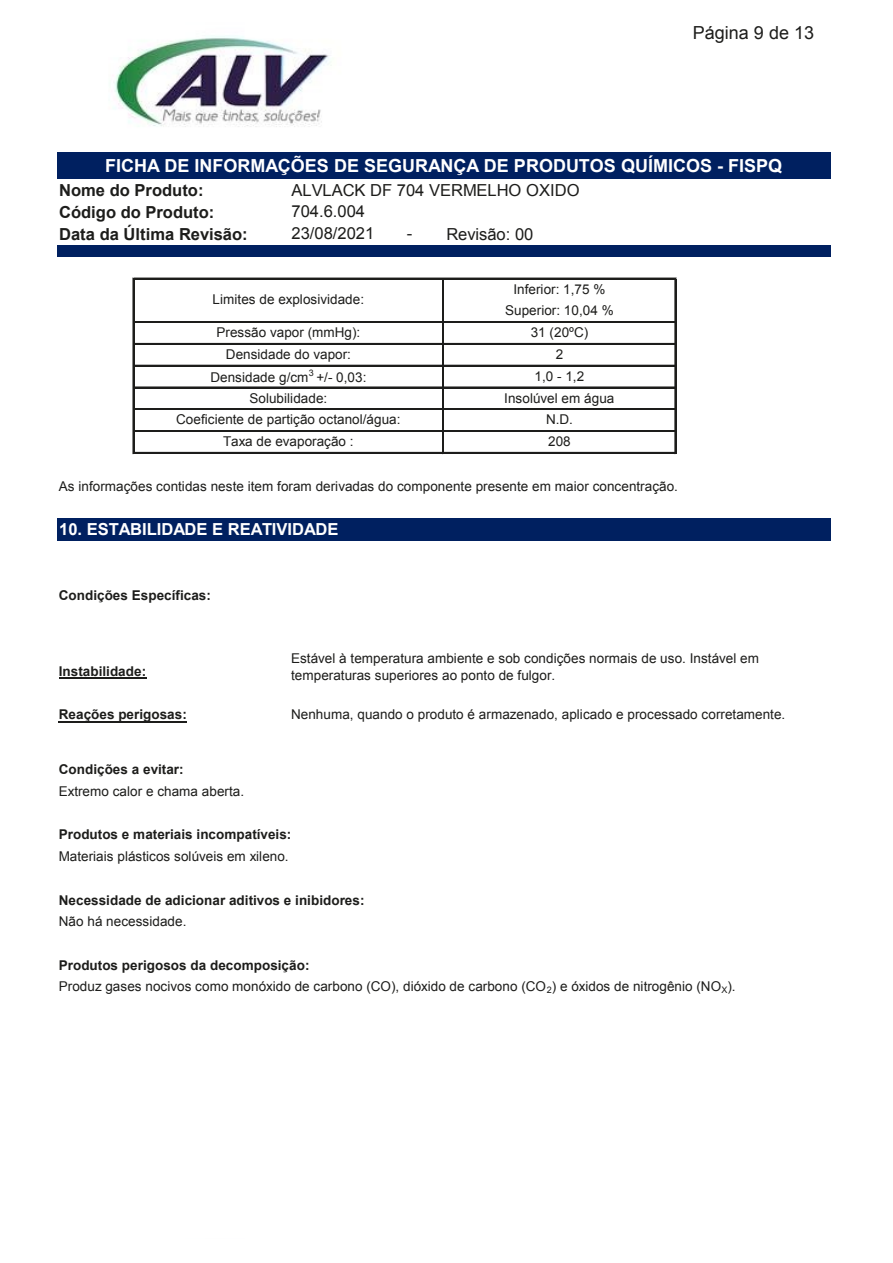
<style>
.page{position:relative;width:893px;height:1263px;background:#fff}
.page>*{position:absolute;margin:0;border:0;box-sizing:border-box;transform-origin:0 0}
.t1{font:700 18px "Arial";color:#fff}
.t2{font:18px "Arial";color:#1d1d1b}
.t3{font:16.5px "Arial";color:#1d1d1b}
.t4{font:700 16.5px "Arial";color:#1d1d1b}
.t5{font:700 16.5px "Arial";letter-spacing:-.005em;color:#fff}
.t6{font:13.5px/21.8px "Arial";letter-spacing:.005em;color:#1d1d1b}
.t7{font:700 13.5px "Arial";color:#1d1d1b}
.t8{font:9px "Arial";color:#1d1d1b}
.s1{font-weight:700}
</style>
<div class="page">
<div style="left:57px;top:153px;width:774px;height:27px;background:#002060"></div>
<div style="left:57px;top:245px;width:774px;height:12px;background:#002060"></div>
<div style="left:57px;top:518px;width:774px;height:23px;background:#002060"></div>
<hr style="left:59px;top:677px;width:87px;height:2px;background:#1d1d1b">
<hr style="left:59px;top:721px;width:128px;height:1px;background:#1d1d1b">
<hr style="left:133px;top:278px;width:1px;height:176px;background:#1d1d1b">
<hr style="left:442px;top:279px;width:1px;height:175px;background:#1d1d1b">
<hr style="left:443px;top:279px;width:1px;height:175px;background:#1d1d1b">
<hr style="left:675px;top:279px;width:1px;height:175px;background:#1d1d1b">
<hr style="left:134px;top:278px;width:542px;height:1px;background:#1d1d1b">
<hr style="left:134px;top:321px;width:542px;height:1px;background:#1d1d1b">
<hr style="left:134px;top:322px;width:542px;height:1px;background:#1d1d1b">
<hr style="left:134px;top:343px;width:542px;height:2px;background:#1d1d1b">
<hr style="left:134px;top:365px;width:542px;height:2px;background:#1d1d1b">
<hr style="left:134px;top:387px;width:542px;height:1px;background:#1d1d1b">
<hr style="left:134px;top:408px;width:542px;height:1px;background:#1d1d1b">
<hr style="left:134px;top:409px;width:542px;height:1px;background:#1d1d1b">
<hr style="left:134px;top:430px;width:542px;height:2px;background:#1d1d1b">
<hr style="left:134px;top:452px;width:542px;height:2px;background:#1d1d1b">
<img style="left:113px;top:36px;width:219px;height:91px">
<h1 class="t2" style="left:693px;top:20px;width:123px">Página 9 de 13</h1>
<h1 class="t1" style="left:105px;top:154px;width:679px">FICHA DE INFORMAÇÕES DE SEGURANÇA DE PRODUTOS QUÍMICOS - FISPQ</h1>
<p class="t4" style="left:59px;top:179px;width:146px">Nome do Produto:</p>
<p class="t3" style="left:291px;top:179px;width:290px">ALVLACK DF 704 VERMELHO OXIDO</p>
<p class="t4" style="left:59px;top:201px;width:157px">Código do Produto:</p>
<p class="t3" style="left:291px;top:201px;width:75px">704.6.004</p>
<p class="t4" style="left:59px;top:223px;width:190px">Data da Última Revisão:</p>
<p class="t3" style="left:291px;top:223px;width:84px">23/08/2021</p>
<p class="t3" style="left:407px;top:223px;width:7px">-</p>
<p class="t3" style="left:446px;top:223px;width:89px">Revisão: 00</p>
<p class="t6" style="left:213px;top:289px;width:153px">Limites de explosividade:</p>
<p class="t6" style="left:217px;top:322px;width:145px;text-align:center">Pressão vapor (mmHg):<br>Densidade do vapor:</p>
<p class="t6" style="left:210px;top:367px;width:100px">Densidade g/cm</p>
<p class="t8" style="left:309px;top:366px;width:7px">3</p>
<p class="t6" style="left:250px;top:367px;width:118px;line-height:20.4px;text-indent:67px">+/- 0,03:<br>Solubilidade:</p>
<p class="t6" style="left:176px;top:409px;width:226px;text-align:center">Coeficiente de partição octanol/água:<br>Taxa de evaporação :</p>
<p class="t6" style="left:504px;top:278px;width:112px;text-align:center">Inferior: 1,75 %<br>Superior: 10,04 %<br>31 (20ºC)<br>2<br>1,0 - 1,2<br>Insolúvel em água<br>N.D.<br>208</p>
<p class="t6" style="left:59px;top:476px;width:621px">As informações contidas neste item foram derivadas do componente presente em maior concentração.</p>
<p class="t5" style="left:59px;top:518px;width:281px">10. ESTABILIDADE E REATIVIDADE</p>
<p class="t7" style="left:59px;top:586px;width:154px">Condições Específicas:</p>
<p class="t6" style="left:291px;top:650px;width:469px;line-height:16.6px">Estável à temperatura ambiente e sob condições normais de uso. Instável em temperaturas superiores ao ponto de fulgor.</p>
<p class="t7" style="left:59px;top:662px;width:89px">Instabilidade:</p>
<p class="t7" style="left:59px;top:706px;width:130px">Reações perigosas:</p>
<p class="t6" style="left:291px;top:704px;width:496px">Nenhuma, quando o produto é armazenado, aplicado e processado corretamente.</p>
<p class="t7" style="left:59px;top:760px;width:126px">Condições a evitar:</p>
<p class="t6" style="left:59px;top:780px;width:187px">Extremo calor e chama aberta.</p>
<p class="t7" style="left:59px;top:825px;width:234px">Produtos e materiais incompatíveis:</p>
<p class="t6" style="left:59px;top:845px;width:231px">Materiais plásticos solúveis em xileno.</p>
<p class="t7" style="left:59px;top:891px;width:307px">Necessidade de adicionar aditivos e inibidores:</p>
<p class="t6" style="left:59px;top:911px;width:129px">Não há necessidade.</p>
<p class="t6" style="left:59px;top:955px;width:678px;line-height:20.9px"><span class="s1">Produtos perigosos da decomposição:<br></span>Produz gases nocivos como monóxido de carbono (CO), dióxido de carbono (CO<sub>2</sub>) e óxidos de nitrogênio (NO<sub>X</sub>).</p>
</div>
